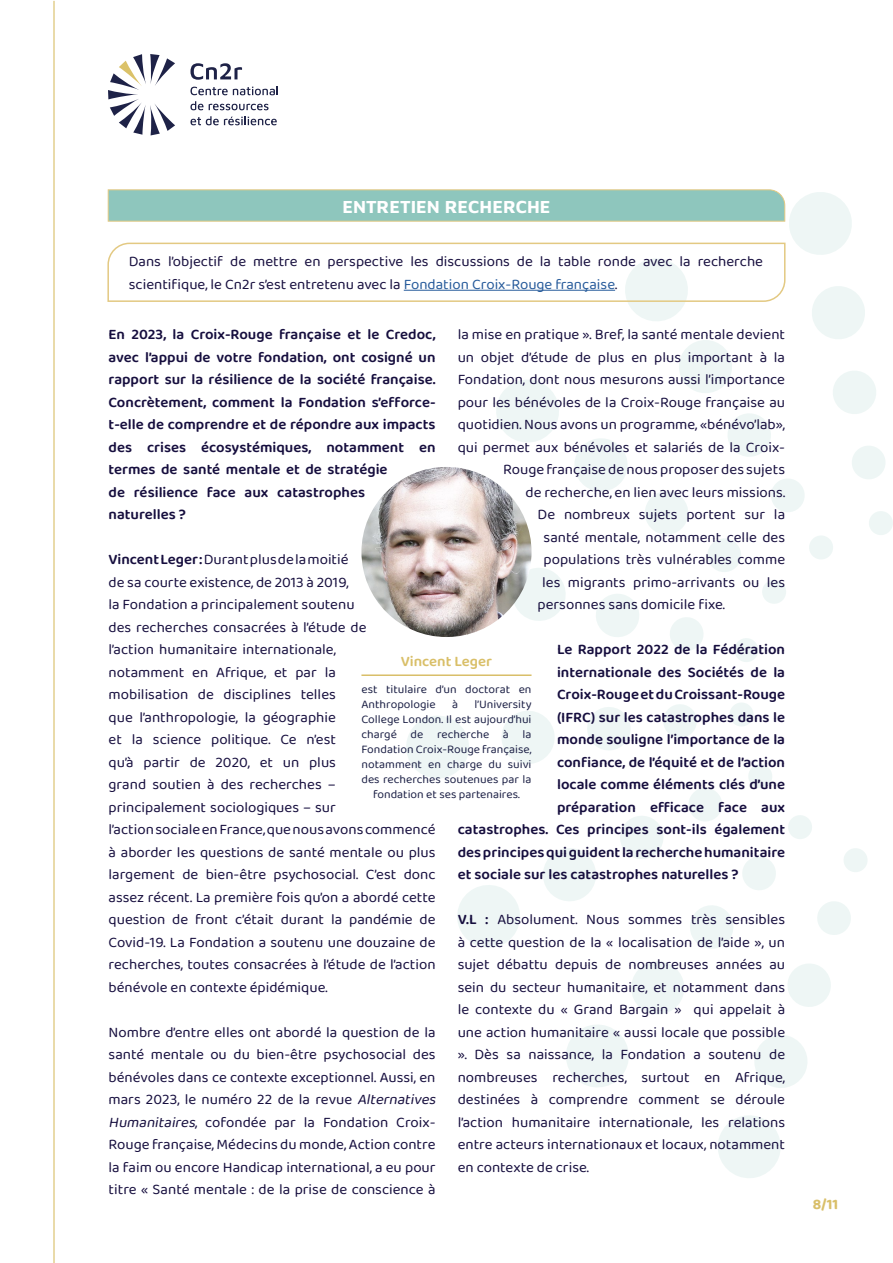
<style>
.page{position:relative;width:893px;height:1263px;background:#fff}
.page>*{position:absolute;margin:0;border:0;box-sizing:border-box;transform-origin:0 0}
.t1{font:700 18px "Maven Pro";color:#fff}
.t2{font:15px/22.5px "Baloo 2";color:#160e3e}
.t3{font:600 15px/22.5px "Baloo 2";color:#160e3e}
.t4{font:600 15px "Baloo 2";color:#d9bf68}
.t5{font:700 15px "Baloo 2";color:#d9bf69}
.t6{font:12px/15px "Baloo 2";color:#1e2247}
.s1{color:#275b9b}
.s2{font-weight:600}
.s3{font-style:italic}
</style>
<div class="page">
<svg style="left:718px;top:1115px;width:63px;height:63px"></svg>
<svg style="left:754px;top:1035px;width:53px;height:53px"></svg>
<svg style="left:788px;top:964px;width:43px;height:43px"></svg>
<svg style="left:817px;top:901px;width:34px;height:34px"></svg>
<svg style="left:844px;top:848px;width:23px;height:24px"></svg>
<svg style="left:566px;top:961px;width:118px;height:126px"></svg>
<svg style="left:690px;top:905px;width:43px;height:44px"></svg>
<svg style="left:742px;top:857px;width:34px;height:33px"></svg>
<svg style="left:788px;top:815px;width:24px;height:24px"></svg>
<svg style="left:457px;top:885px;width:63px;height:63px"></svg>
<svg style="left:543px;top:848px;width:53px;height:53px"></svg>
<svg style="left:620px;top:816px;width:43px;height:43px"></svg>
<svg style="left:689px;top:788px;width:33px;height:33px"></svg>
<svg style="left:748px;top:764px;width:24px;height:24px"></svg>
<svg style="left:406px;top:716px;width:63px;height:62px"></svg>
<svg style="left:502px;top:711px;width:53px;height:53px"></svg>
<svg style="left:587px;top:707px;width:44px;height:43px"></svg>
<svg style="left:663px;top:704px;width:34px;height:34px"></svg>
<svg style="left:730px;top:703px;width:23px;height:23px"></svg>
<hr style="left:53px;top:1px;width:2px;height:1262px;background:#d9bf69">
<svg style="left:108px;top:54px;width:67px;height:81px"></svg>
<svg style="left:190px;top:86px;width:88px;height:9px"></svg>
<svg style="left:190px;top:101px;width:79px;height:9px"></svg>
<svg style="left:190px;top:116px;width:87px;height:9px"></svg>
<svg style="left:190px;top:63px;width:52px;height:17px"></svg>
<svg style="left:107px;top:189px;width:786px;height:473px"></svg>
<img style="left:361px;top:467px;width:170px;height:170px;border-radius:85px">
<hr style="left:361px;top:674px;width:170px;height:2px;background:#d9bf69">
<p class="t1" style="left:342px;top:195px;width:210px">ENTRETIEN RECHERCHE</p>
<p class="t2" style="left:129px;top:251px;width:636px">Dans l’objectif de mettre en perspective les discussions de la table ronde avec la recherche scientifique, le Cn2r s’est entretenu avec la <span class="s1">Fondation Croix-Rouge française</span>.</p>
<p class="t3" style="left:109px;top:324px;width:329px">En 2023, la Croix-Rouge française et le Credoc, avec l’appui de votre fondation, ont cosigné un rapport sur la résilience de la société française.<br>Concrètement, comment la Fondation s’efforce&shy;t-elle de comprendre et de répondre aux impacts des crises écosystémiques, notamment en termes de santé mentale et de stratégie<br>de résilience face aux catastrophes naturelles ?</p>
<p class="t2" style="left:109px;top:549px;width:329px"><span class="s2">Vincent Leger :</span> Durant plus de la moitié<br>de sa courte existence, de 2013 à 2019,<br>la Fondation a principalement soutenu<br>des recherches consacrées à l’étude de<br>l’action humanitaire internationale,<br>notamment en Afrique, et par la<br>mobilisation de disciplines telles<br>que l’anthropologie, la géographie<br>et la science politique. Ce n’est<br>qu’à partir de 2020, et un plus<br>grand soutien à des recherches – principalement sociologiques – sur<br>l’action sociale en France, que nous avons commencé à aborder les questions de santé mentale ou plus largement de bien-être psychosocial. C’est donc assez récent. La première fois qu’on a abordé cette question de front c’était durant la pandémie de Covid-19. La Fondation a soutenu une douzaine de recherches, toutes consacrées à l’étude de l’action bénévole en contexte épidémique.</p>
<p class="t2" style="left:109px;top:1021px;width:332px">Nombre d’entre elles ont abordé la question de la santé mentale ou du bien-être psychosocial des bénévoles dans ce contexte exceptionnel. Aussi, en mars 2023, le numéro 22 de la revue <span class="s3">Alternatives Humanitaires</span>, cofondée par la Fondation Croix-Rouge française, Médecins du monde, Action contre la faim ou encore Handicap international, a eu pour titre « Santé mentale : de la prise de conscience à</p>
<p class="t2" style="left:458px;top:324px;width:329px">la mise en pratique ». Bref, la santé mentale devient</p>
<p class="t2" style="left:458px;top:346px;width:329px">un objet d’étude de plus en plus important à la</p>
<p class="t2" style="left:458px;top:369px;width:329px">Fondation, dont nous mesurons aussi l’importance</p>
<p class="t2" style="left:458px;top:391px;width:329px">pour les bénévoles de la Croix-Rouge française au</p>
<p class="t2" style="left:458px;top:414px;width:329px">quotidien. Nous avons un programme, «bénévo’lab»,</p>
<p class="t2" style="left:458px;top:436px;width:329px">qui permet aux bénévoles et salariés de la Croix-</p>
<p class="t2" style="left:503px;top:459px;width:283px">Rouge française de nous proposer des sujets</p>
<p class="t2" style="left:526px;top:481px;width:261px">de recherche, en lien avec leurs missions.</p>
<p class="t2" style="left:538px;top:504px;width:249px">De nombreux sujets portent sur la</p>
<p class="t2" style="left:544px;top:526px;width:243px">santé mentale, notamment celle des</p>
<p class="t2" style="left:544px;top:549px;width:243px">populations très vulnérables comme</p>
<p class="t2" style="left:542px;top:571px;width:245px">les migrants primo-arrivants ou les</p>
<p class="t2" style="left:538px;top:594px;width:189px">personnes sans domicile fixe.</p>
<p class="t3" style="left:557px;top:639px;width:230px">Le Rapport 2022 de la Fédération</p>
<p class="t3" style="left:557px;top:661px;width:230px">internationale des Sociétés de la</p>
<p class="t3" style="left:557px;top:684px;width:230px">Croix-Rouge et du Croissant-Rouge</p>
<p class="t3" style="left:557px;top:706px;width:230px">(IFRC) sur les catastrophes dans le</p>
<p class="t3" style="left:557px;top:729px;width:230px">monde souligne l’importance de la</p>
<p class="t3" style="left:557px;top:751px;width:230px">confiance, de l’équité et de l’action</p>
<p class="t3" style="left:557px;top:774px;width:230px">locale comme éléments clés d’une</p>
<p class="t3" style="left:557px;top:796px;width:230px">préparation efficace face aux</p>
<p class="t3" style="left:458px;top:819px;width:329px">catastrophes. Ces principes sont-ils également</p>
<p class="t3" style="left:458px;top:841px;width:329px">des principes qui guident la recherche humanitaire</p>
<p class="t3" style="left:458px;top:864px;width:283px">et sociale sur les catastrophes naturelles ?</p>
<p class="t2" style="left:458px;top:909px;width:329px;text-align:justify"><span class="s2">V.L :</span> Absolument. Nous sommes très sensibles à cette question de la « localisation de l’aide », un sujet débattu depuis de nombreuses années au sein du secteur humanitaire, et notamment dans le contexte du « Grand Bargain » qui appelait à une action humanitaire « aussi locale que possible ». Dès sa naissance, la Fondation a soutenu de nombreuses recherches, surtout en Afrique, destinées à comprendre comment se déroule l’action humanitaire internationale, les relations entre acteurs internationaux et locaux, notamment en contexte de crise.</p>
<p class="t4" style="left:401px;top:651px;width:93px">Vincent Leger</p>
<p class="t6" style="left:361px;top:682px;width:172px">est titulaire d’un doctorat en<br>Anthropologie</p>
<p class="t6" style="left:452px;top:697px;width:7px">à</p>
<p class="t6" style="left:475px;top:697px;width:58px">l’University</p>
<p class="t6" style="left:361px;top:712px;width:172px">College London. Il est aujourd’hui</p>
<p class="t6" style="left:361px;top:727px;width:172px">chargé de recherche à la</p>
<p class="t6" style="left:361px;top:742px;width:172px">Fondation Croix-Rouge française,</p>
<p class="t6" style="left:361px;top:757px;width:172px">notamment en charge du suivi</p>
<p class="t6" style="left:361px;top:772px;width:172px">des recherches soutenues par la</p>
<p class="t6" style="left:373px;top:787px;width:148px">fondation et ses partenaires.</p>
<p class="t5" style="left:813px;top:1194px;width:27px">8/11</p>
</div>
